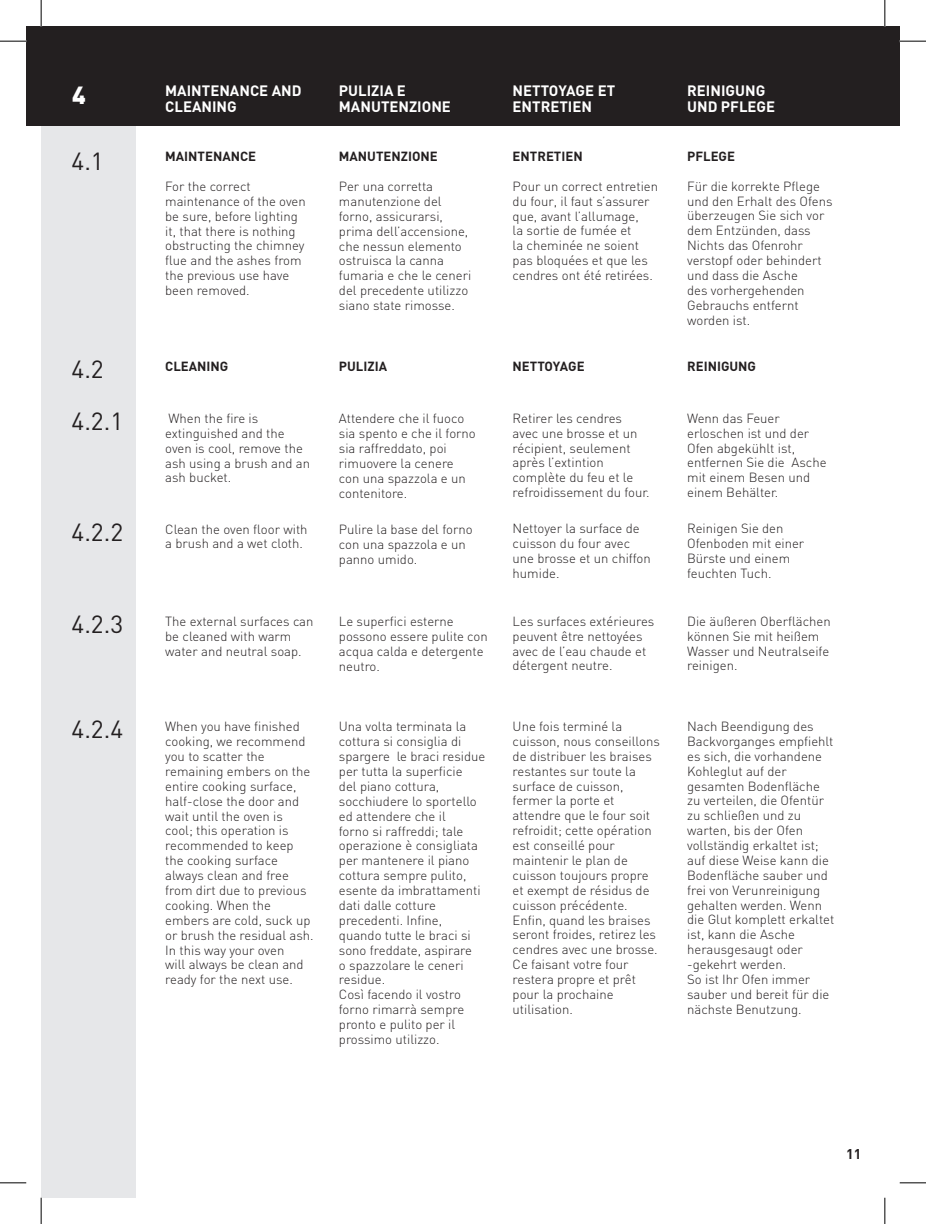
<style>
.page{position:relative;width:926px;height:1224px;background:#fff}
.page>*{position:absolute;margin:0;border:0;box-sizing:border-box;transform-origin:0 0}
.t1{font:24.5px/52px "DIN";color:#231f20}
.t2{font:900 24.5px "DIN";color:#fff}
.t3{font:700 14.88px/16.6px "DIN";color:#fff}
.t4{font:700 14px "DIN";color:#231f20}
.t5{font:300 13.12px/14.9px "DIN";color:#231f20}
.t6{font:700 13.12px "DIN";color:#231f20}
</style>
<div class="page">
<div style="left:41px;top:26px;width:94px;height:1171px;background:#e6e7e9"></div>
<div style="left:26px;top:26px;width:16px;height:99px;background:#231f20"></div>
<div style="left:41px;top:26px;width:858px;height:99px;background:#231f20"></div>
<svg style="left:0;top:41px;width:26px;height:1px"></svg>
<svg style="left:899px;top:41px;width:27px;height:1px"></svg>
<svg style="left:0;top:1182px;width:26px;height:1px"></svg>
<svg style="left:899px;top:1182px;width:27px;height:1px"></svg>
<svg style="left:41px;top:0;width:1px;height:26px"></svg>
<svg style="left:41px;top:1197px;width:1px;height:26px"></svg>
<svg style="left:884px;top:0;width:1px;height:26px"></svg>
<svg style="left:884px;top:1197px;width:1px;height:26px"></svg>
<h1 class="t2" style="left:72px;top:79px;width:15px">4</h1>
<p class="t3" style="left:165px;top:81px;width:138px">MAINTENANCE AND<br>CLEANING</p>
<p class="t3" style="left:512px;top:81px;width:104px">NETTOYAGE ET<br>ENTRETIEN</p>
<p class="t3" style="left:687px;top:81px;width:90px">REINIGUNG<br>UND PFLEGE</p>
<p class="t3" style="left:339px;top:81px;width:113px">PULIZIA E<br>MANUTENZIONE</p>
<h1 class="t1" style="left:72px;top:135px;width:34px">4.1</h1>
<p class="t6" style="left:165px;top:148px;width:92px">MAINTENANCE</p>
<p class="t5" style="left:165px;top:178px;width:142px">For the correct maintenance of the oven be sure, before lighting it, that there is nothing obstructing the chimney flue and the ashes from the previous use have been removed.</p>
<p class="t6" style="left:339px;top:148px;width:100px">MANUTENZIONE</p>
<p class="t5" style="left:339px;top:179px;width:134px">Per una corretta manutenzione del forno, assicurarsi, prima dell’accensione, che nessun elemento ostruisca la canna fumaria e che le ceneri del precedente utilizzo siano state rimosse.</p>
<p class="t6" style="left:512px;top:148px;width:72px">ENTRETIEN</p>
<p class="t5" style="left:512px;top:178px;width:147px">Pour un correct entretien du four, il faut s’assurer que, avant l’allumage,<br>la sortie de fumée et<br>la cheminée ne soient pas bloquées et que les cendres ont été retirées.</p>
<p class="t6" style="left:687px;top:148px;width:49px">PFLEGE</p>
<p class="t5" style="left:687px;top:178px;width:147px">Für die korrekte Pflege und den Erhalt des Ofens überzeugen Sie sich vor dem Entzünden, dass<br>Nichts das Ofenrohr verstopf oder behindert und dass die Asche<br>des vorhergehenden<br>Gebrauchs entfernt worden ist.</p>
<h1 class="t1" style="left:72px;top:343px;width:53px">4.2<br>4.2.1</h1>
<h1 class="t1" style="left:72px;top:505px;width:53px">4.2.2</h1>
<h1 class="t1" style="left:72px;top:597px;width:53px">4.2.3</h1>
<p class="t6" style="left:165px;top:358px;width:65px">CLEANING</p>
<p class="t5" style="left:165px;top:410px;width:146px">When the fire is extinguished and the oven is cool, remove the ash using a brush and an ash bucket.</p>
<p class="t5" style="left:165px;top:521px;width:144px">Clean the oven floor with a brush and a wet cloth.</p>
<p class="t5" style="left:165px;top:613px;width:150px">The external surfaces can be cleaned with warm water and neutral soap.</p>
<p class="t6" style="left:339px;top:358px;width:50px">PULIZIA</p>
<p class="t5" style="left:339px;top:411px;width:138px">Attendere che il fuoco sia spento e che il forno sia raffreddato, poi rimuovere la cenere con una spazzola e un contenitore.</p>
<p class="t5" style="left:339px;top:521px;width:135px">Pulire la base del forno con una spazzola e un panno umido.</p>
<p class="t5" style="left:339px;top:614px;width:150px">Le superfici esterne possono essere pulite con acqua calda e detergente neutro.</p>
<p class="t6" style="left:512px;top:358px;width:73px">NETTOYAGE</p>
<p class="t6" style="left:687px;top:358px;width:70px">REINIGUNG</p>
<p class="t5" style="left:512px;top:410px;width:138px">Retirer les cendres avec une brosse et un récipient, seulement après l’extintion complète du feu et le refroidissement du four.</p>
<p class="t5" style="left:687px;top:410px;width:141px">Wenn das Feuer erloschen ist und der<br>Ofen abgekühlt ist, entfernen Sie die Asche mit einem Besen und einem Behälter.</p>
<p class="t5" style="left:512px;top:521px;width:140px">Nettoyer la surface de cuisson du four avec une brosse et un chiffon humide.</p>
<p class="t5" style="left:687px;top:521px;width:119px">Reinigen Sie den<br>Ofenboden mit einer<br>Bürste und einem feuchten Tuch.</p>
<p class="t5" style="left:512px;top:613px;width:143px">Les surfaces extérieures peuvent être nettoyées avec de l’eau chaude et détergent neutre.</p>
<p class="t5" style="left:687px;top:613px;width:145px">Die äußeren Oberflächen können Sie mit heißem<br>Wasser und Neutralseife reinigen.</p>
<h1 class="t1" style="left:72px;top:703px;width:53px">4.2.4</h1>
<p class="t5" style="left:165px;top:719px;width:150px">When you have finished cooking, we recommend you to scatter the remaining embers on the entire cooking surface, half-close the door and wait until the oven is cool; this operation is recommended to keep the cooking surface always clean and free from dirt due to previous cooking. When the embers are cold, suck up or brush the residual ash.<br>In this way your oven<br>will always be clean and ready for the next use.</p>
<p class="t5" style="left:339px;top:719px;width:148px">Una volta terminata la cottura si consiglia di spargere le braci residue per tutta la superficie<br>del piano cottura, socchiudere lo sportello ed attendere che il<br>forno si raffreddi; tale operazione è consigliata per mantenere il piano cottura sempre pulito, esente da imbrattamenti dati dalle cotture precedenti. Infine, quando tutte le braci si sono freddate, aspirare<br>o spazzolare le ceneri residue.<br>Così facendo il vostro forno rimarrà sempre pronto e pulito per il prossimo utilizzo.</p>
<p class="t5" style="left:512px;top:718px;width:149px">Une fois terminé la cuisson, nous conseillons de distribuer les braises restantes sur toute la surface de cuisson, fermer la porte et attendre que le four soit refroidit; cette opération est conseillé pour maintenir le plan de cuisson toujours propre et exempt de résidus de cuisson précédente.<br>Enfin, quand les braises seront froides, retirez les cendres avec une brosse.<br>Ce faisant votre four restera propre et prêt pour la prochaine utilisation.</p>
<p class="t5" style="left:687px;top:718px;width:149px">Nach Beendigung des<br>Backvorganges empfiehlt es sich, die vorhandene<br>Kohleglut auf der gesamten Bodenfläche zu verteilen, die Ofentür zu schließen und zu warten, bis der Ofen vollständig erkaltet ist; auf diese Weise kann die<br>Bodenfläche sauber und frei von Verunreinigung gehalten werden. Wenn die Glut komplett erkaltet ist, kann die Asche herausgesaugt oder -gekehrt werden.<br>So ist Ihr Ofen immer sauber und bereit für die nächste Benutzung.</p>
<p class="t4" style="left:846px;top:1144px;width:17px">11</p>
</div>
